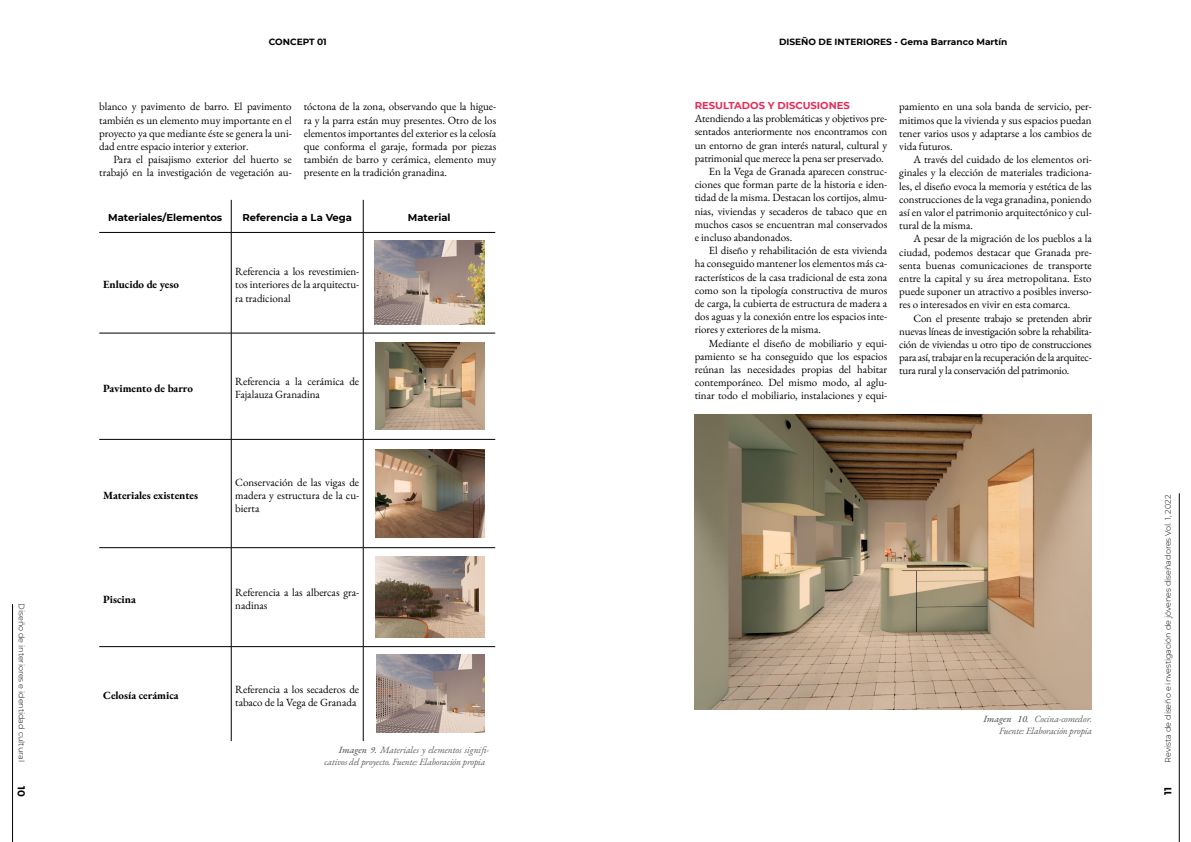
<style>
.page{position:relative;width:1191px;height:842px;background:#fff}
.page>*{position:absolute;margin:0;border:0;box-sizing:border-box;transform-origin:0 0}
.t1{font:11px/13.2px "EB Garamond";color:#000;text-align:justify}
.t2{font:700 11px "EB Garamond";color:#000}
.t3{font:700 10px "Montserrat";color:#000}
.t4{font:700 10px "Montserrat";color:#e72d57}
.t5{font:700 10px "Montserrat";color:#020203}
.t6{font:italic 9.5px/11.4px "EB Garamond";letter-spacing:-.01em;color:#5a5e5f}
.t7{font:700 9px "Montserrat";color:#020203}
.t8{font:300 8px "Montserrat";color:#020203}
.s1{font-weight:500}
</style>
<div class="page">
<hr style="left:231px;top:200px;width:1px;height:32px;background:#000">
<hr style="left:363px;top:200px;width:1px;height:32px;background:#000">
<hr style="left:99px;top:232px;width:132px;height:1px;background:#000">
<hr style="left:231px;top:232px;width:132px;height:1px;background:#000">
<hr style="left:231px;top:233px;width:1px;height:100px;background:#000">
<hr style="left:363px;top:232px;width:132px;height:1px;background:#000">
<hr style="left:363px;top:233px;width:1px;height:100px;background:#000">
<hr style="left:99px;top:333px;width:132px;height:1px;background:#000">
<hr style="left:231px;top:333px;width:132px;height:1px;background:#000">
<hr style="left:231px;top:333px;width:1px;height:106px;background:#000">
<hr style="left:363px;top:333px;width:132px;height:1px;background:#000">
<hr style="left:363px;top:333px;width:1px;height:106px;background:#000">
<hr style="left:99px;top:439px;width:132px;height:1px;background:#000">
<hr style="left:231px;top:439px;width:132px;height:1px;background:#000">
<hr style="left:231px;top:439px;width:1px;height:108px;background:#000">
<hr style="left:363px;top:439px;width:132px;height:1px;background:#000">
<hr style="left:363px;top:439px;width:1px;height:108px;background:#000">
<hr style="left:99px;top:547px;width:132px;height:1px;background:#000">
<hr style="left:231px;top:547px;width:132px;height:1px;background:#000">
<hr style="left:231px;top:548px;width:1px;height:98px;background:#000">
<hr style="left:363px;top:547px;width:132px;height:1px;background:#000">
<hr style="left:363px;top:548px;width:1px;height:98px;background:#000">
<hr style="left:99px;top:646px;width:132px;height:1px;background:#000">
<hr style="left:231px;top:646px;width:132px;height:1px;background:#000">
<hr style="left:231px;top:647px;width:1px;height:94px;background:#000">
<hr style="left:363px;top:646px;width:132px;height:1px;background:#000">
<hr style="left:363px;top:647px;width:1px;height:94px;background:#000">
<img style="left:374px;top:241px;width:111px;height:84px">
<img style="left:375px;top:343px;width:109px;height:87px">
<img style="left:375px;top:449px;width:109px;height:89px">
<img style="left:375px;top:556px;width:109px;height:82px">
<img style="left:376px;top:655px;width:108px;height:78px">
<img style="left:694px;top:414px;width:397px;height:295px">
<hr style="left:12px;top:604px;width:1px;height:238px;background:#000">
<hr style="left:1178px;top:493px;width:1px;height:349px;background:#000">
<p class="t8" style="left:27px;top:603px;width:160px;rotate:90deg">Diseño de interiores e identidad cultural</p>
<p class="t5" style="left:29px;top:786px;width:12px;rotate:90deg">10</p>
<p class="t7" style="left:269px;top:35px;width:59px">CONCEPT 01</p>
<p class="t1" style="left:99px;top:100px;width:194px">blanco y pavimento de barro. El pavimento también es un elemento muy importante en el proyecto ya que mediante éste se genera la uni&shy;dad entre espacio interior y exterior.</p>
<p class="t1" style="left:99px;top:153px;width:194px;text-align:right">Para el paisajismo exterior del huerto se trabajó en la investigación de vegetación au-</p>
<p class="t1" style="left:304px;top:100px;width:194px">tóctona de la zona, observando que la higue&shy;ra y la parra están muy presentes. Otro de los elementos importantes del exterior es la celosía que conforma el garaje, formada por piezas también de barro y cerámica, elemento muy presente en la tradición granadina.</p>
<p class="t3" style="left:108px;top:210px;width:116px">Materiales/Elementos</p>
<p class="t3" style="left:242px;top:210px;width:111px">Referencia a La Vega</p>
<p class="t3" style="left:408px;top:210px;width:44px">Material</p>
<p class="t2" style="left:103px;top:277px;width:77px">Enlucido de yeso</p>
<p class="t1" style="left:235px;top:265px;width:125px">Referencia a los revestimien&shy;tos interiores de la arquitectu&shy;ra tradicional</p>
<p class="t2" style="left:103px;top:381px;width:91px">Pavimento de barro</p>
<p class="t1" style="left:235px;top:375px;width:125px">Referencia a la cerámica de<br>Fajalauza Granadina</p>
<p class="t2" style="left:103px;top:488px;width:96px">Materiales existentes</p>
<p class="t1" style="left:235px;top:476px;width:125px">Conservación de las vigas de madera y estructura de la cu&shy;bierta</p>
<p class="t2" style="left:103px;top:592px;width:34px">Piscina</p>
<p class="t1" style="left:235px;top:586px;width:125px">Referencia a las albercas gra&shy;nadinas</p>
<p class="t2" style="left:103px;top:688px;width:77px">Celosía cerámica</p>
<p class="t1" style="left:235px;top:682px;width:125px">Referencia a los secaderos de tabaco de la Vega de Granada</p>
<p class="t6" style="left:325px;top:744px;width:166px;text-indent:14px"><span class="s1">Imagen 9.</span> Materiales y elementos signifi&shy;cativos del proyecto. Fuente: Elaboración propia</p>
<p class="t7" style="left:779px;top:35px;width:230px">DISEÑO DE INTERIORES - Gema Barranco Martín</p>
<p class="t4" style="left:694px;top:98px;width:157px">RESULTADOS Y DISCUSIONES</p>
<p class="t1" style="left:694px;top:112px;width:194px">Atendiendo a las problemáticas y objetivos pre-</p>
<p class="t1" style="left:694px;top:125px;width:194px">sentados anteriormente nos encontramos con</p>
<p class="t1" style="left:694px;top:138px;width:194px">un entorno de gran interés natural, cultural y</p>
<p class="t1" style="left:694px;top:151px;width:190px">patrimonial que merece la pena ser preservado.</p>
<p class="t1" style="left:709px;top:165px;width:180px">En la Vega de Granada aparecen construc-</p>
<p class="t1" style="left:694px;top:178px;width:194px">ciones que forman parte de la historia e iden-</p>
<p class="t1" style="left:694px;top:191px;width:194px">tidad de la misma. Destacan los cortijos, almu-</p>
<p class="t1" style="left:694px;top:204px;width:194px">nias, viviendas y secaderos de tabaco que en</p>
<p class="t1" style="left:694px;top:217px;width:194px">muchos casos se encuentran mal conservados</p>
<p class="t1" style="left:694px;top:231px;width:99px">e incluso abandonados.</p>
<p class="t1" style="left:709px;top:244px;width:180px">El diseño y rehabilitación de esta vivienda</p>
<p class="t1" style="left:694px;top:257px;width:194px">ha conseguido mantener los elementos más ca-</p>
<p class="t1" style="left:694px;top:270px;width:194px">racterísticos de la casa tradicional de esta zona</p>
<p class="t1" style="left:694px;top:283px;width:194px">como son la tipología constructiva de muros</p>
<p class="t1" style="left:694px;top:297px;width:194px">de carga, la cubierta de estructura de madera a</p>
<p class="t1" style="left:694px;top:310px;width:194px">dos aguas y la conexión entre los espacios inte-</p>
<p class="t1" style="left:694px;top:323px;width:128px">riores y exteriores de la misma.</p>
<p class="t1" style="left:709px;top:336px;width:180px">Mediante el diseño de mobiliario y equi-</p>
<p class="t1" style="left:694px;top:349px;width:194px">pamiento se ha conseguido que los espacios</p>
<p class="t1" style="left:694px;top:363px;width:194px">reúnan las necesidades propias del habitar</p>
<p class="t1" style="left:694px;top:376px;width:194px">contemporáneo. Del mismo modo, al aglu-</p>
<p class="t1" style="left:694px;top:389px;width:194px">tinar todo el mobiliario, instalaciones y equi-</p>
<p class="t1" style="left:899px;top:100px;width:194px">pamiento en una sola banda de servicio, per&shy;mitimos que la vivienda y sus espacios puedan tener varios usos y adaptarse a los cambios de vida futuros.</p>
<p class="t1" style="left:899px;top:153px;width:194px;text-indent:14px">A través del cuidado de los elementos ori&shy;ginales y la elección de materiales tradiciona&shy;les, el diseño evoca la memoria y estética de las construcciones de la vega granadina, poniendo así en valor el patrimonio arquitectónico y cul&shy;tural de la misma.</p>
<p class="t1" style="left:899px;top:232px;width:194px;text-indent:14px">A pesar de la migración de los pueblos a la ciudad, podemos destacar que Granada pre&shy;senta buenas comunicaciones de transporte entre la capital y su área metropolitana. Esto puede suponer un atractivo a posibles inverso&shy;res o interesados en vivir en esta comarca.</p>
<p class="t1" style="left:899px;top:311px;width:194px;text-indent:14px">Con el presente trabajo se pretenden abrir nuevas líneas de investigación sobre la rehabilita&shy;ción de viviendas u otro tipo de construcciones para así, trabajar en la recuperación de la arquitec&shy;tura rural y la conservación del patrimonio.</p>
<p class="t6" style="left:983px;top:713px;width:110px;text-align:right"><span class="s1">Imagen 10.</span> Cocina-comedor.<br>Fuente: Elaboración propia</p>
<p class="t8" style="left:1162px;top:763px;width:269px;rotate:-90deg">Revista de diseño e investigación de jóvenes diseñadores Vol. 1, 2022</p>
<p class="t5" style="left:1160px;top:795px;width:9px;rotate:-90deg">11</p>
</div>
